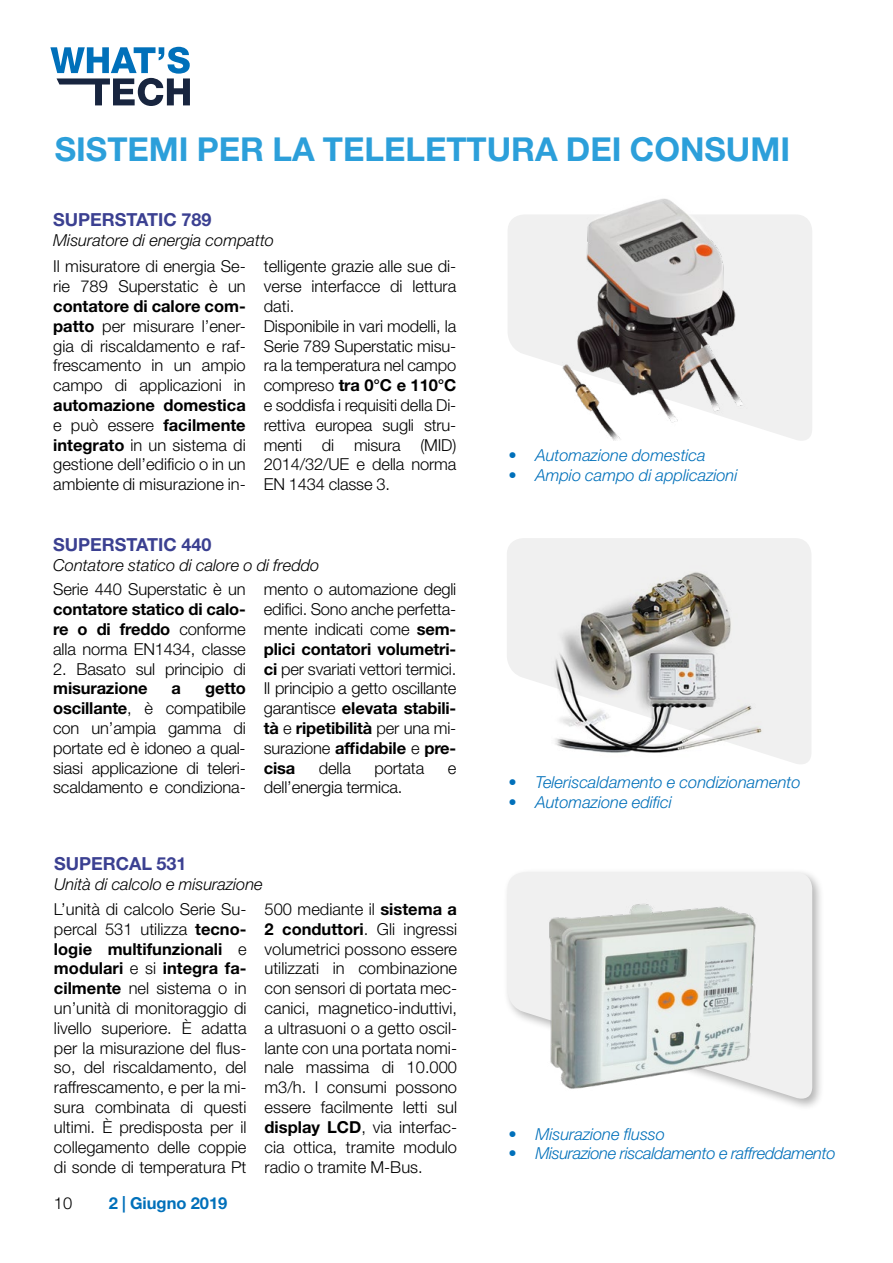
<style>
.page{position:relative;width:893px;height:1263px;background:#fff}
.page>*{position:absolute;margin:0;border:0;box-sizing:border-box;transform-origin:0 0}
.t1{font:700 33px "Helvetica Neue LT Std";color:#2c9fda}
.t2{font:700 18px "Helvetica Neue LT Std";color:#3b4091}
.t3{font:300 16.5px/19.8px "Helvetica Neue LT Std";letter-spacing:-.01em;color:#000;text-align:justify}
.t4{font:italic 300 16.5px "Helvetica Neue LT Std";color:#0070ba}
.t5{font:italic 300 16.5px "Helvetica Neue LT Std";color:#000}
.t6{font:700 16.5px/19.8px "Helvetica Neue LT Std";letter-spacing:-.01em;color:#000;text-align:justify}
.t7{font:italic 300 16.5px "Helvetica Neue LT Std";letter-spacing:-.02em;color:#0070ba}
.t8{font:700 16.5px "Helvetica Neue LT Std";color:#0070ba}
.s1{font-weight:700}
.s2{font-weight:300}
</style>
<div class="page">
<div style="left:503px;top:868px;width:322px;height:243px;background:#000;opacity:.3"></div>
<svg style="left:508px;top:872px;width:304px;height:231px;fill:#f0f0f0"></svg>
<svg style="left:507px;top:538px;width:304px;height:226px;fill:#f0f0f0"></svg>
<svg style="left:508px;top:215px;width:304px;height:226px;fill:#f0f0f0"></svg>
<img style="left:545px;top:565px;width:224px;height:199px">
<img style="left:530px;top:899px;width:256px;height:199px">
<img style="left:544px;top:198px;width:213px;height:243px">
<svg style="left:50px;top:47px;width:140px;height:59px"></svg>
<h1 class="t1" style="left:55px;top:128px;width:737px">SISTEMI PER LA TELELETTURA DEI CONSUMI</h1>
<p class="t2" style="left:53px;top:209px;width:160px">SUPERSTATIC 789</p>
<p class="t5" style="left:53px;top:231px;width:222px">Misuratore di energia compatto</p>
<p class="t3" style="left:53px;top:256px;width:194px">Il misuratore di energia Se&shy;rie 789 Superstatic è un</p>
<p class="t3" style="left:53px;top:296px;width:194px"><span class="s1">contatore di calore com&shy;patto</span> per misurare l’ener&shy;gia di riscaldamento e raf&shy;frescamento in un ampio campo di applicazioni in</p>
<p class="t3" style="left:53px;top:395px;width:194px"><span class="s1">automazione domestica </span>e può essere <span class="s1">facilmente integrato</span> in un sistema di gestione dell’edificio o in un ambiente di misurazione in-</p>
<p class="t3" style="left:264px;top:256px;width:194px;text-align:left">telligente grazie alle sue di&shy;verse interfacce di lettura dati.<br>Disponibile in vari modelli, la<br>Serie 789 Superstatic misu&shy;ra la temperatura nel campo compreso <span class="s1">tra 0°C e 110°C </span>e soddisfa i requisiti della Di&shy;rettiva europea sugli stru&shy;menti di misura (MID)<br>2014/32/UE e della norma<br>EN 1434 classe 3.</p>
<p class="t2" style="left:53px;top:533px;width:160px">SUPERSTATIC 440</p>
<p class="t5" style="left:53px;top:555px;width:268px">Contatore statico di calore o di freddo</p>
<p class="t3" style="left:53px;top:579px;width:194px">Serie 440 Superstatic è un</p>
<p class="t6" style="left:53px;top:599px;width:194px">contatore statico di calo&shy;re o di freddo <span class="s2">conforme alla norma EN1434, classe</span></p>
<p class="t3" style="left:53px;top:658px;width:194px">2. Basato sul principio di</p>
<p class="t6" style="left:53px;top:678px;width:96px">misurazione</p>
<p class="t6" style="left:172px;top:678px;width:11px">a</p>
<p class="t3" style="left:53px;top:678px;width:194px;text-indent:152px"><span class="s1">getto oscillante</span>, è compatibile con un’ampia gamma di portate ed è idoneo a qual&shy;siasi applicazione di teleri&shy;scaldamento e condiziona-</p>
<p class="t3" style="left:264px;top:579px;width:194px">mento o automazione degli edifici. Sono anche perfetta&shy;mente indicati come <span class="s1">sem&shy;plici contatori volumetri&shy;ci</span> per svariati vettori termici.<br>Il principio a getto oscillante garantisce <span class="s1">elevata stabili&shy;tà</span> e <span class="s1">ripetibilità</span> per una mi&shy;surazione <span class="s1">affidabile</span> e <span class="s1">pre&shy;cisa</span></p>
<p class="t3" style="left:319px;top:757px;width:34px">della</p>
<p class="t3" style="left:374px;top:757px;width:51px">portata</p>
<p class="t3" style="left:448px;top:757px;width:10px">e</p>
<p class="t3" style="left:264px;top:777px;width:140px">dell’energia termica.</p>
<p class="t2" style="left:54px;top:852px;width:134px">SUPERCAL 531</p>
<p class="t5" style="left:54px;top:874px;width:210px">Unità di calcolo e misurazione</p>
<p class="t3" style="left:54px;top:899px;width:194px">L’unità di calcolo Serie Su&shy;percal 531 utilizza <span class="s1">tecno&shy;logie multifunzionali</span> e <span class="s1">modulari</span> e si <span class="s1">integra fa&shy;cilmente</span> nel sistema o in un’unità di monitoraggio di livello superiore. È adatta per la misurazione del flus&shy;so, del riscaldamento, del raffrescamento, e per la mi&shy;sura combinata di questi ultimi. È predisposta per il collegamento delle coppie di sonde di temperatura Pt</p>
<p class="t3" style="left:265px;top:899px;width:194px">500 mediante il <span class="s1">sistema a 2 conduttori</span>. Gli ingressi volumetrici possono essere utilizzati in combinazione con sensori di portata mec&shy;canici, magnetico-induttivi, a ultrasuoni o a getto oscil&shy;lante con una portata nomi&shy;nale massima di 10.000 m3/h. I consumi possono essere facilmente letti sul <span class="s1">display LCD</span>, via interfac&shy;cia ottica, tramite modulo radio o tramite M-Bus.</p>
<p class="t3" style="left:54px;top:1193px;width:20px">10</p>
<p class="t8" style="left:109px;top:1193px;width:120px">2 | Giugno 2019</p>
<p class="t4" style="left:508px;top:445px;width:199px">• Automazione domestica</p>
<p class="t4" style="left:508px;top:465px;width:231px">• Ampio campo di applicazioni</p>
<p class="t4" style="left:508px;top:772px;width:294px">• Teleriscaldamento e condizionamento</p>
<p class="t4" style="left:508px;top:792px;width:165px">• Automazione edifici</p>
<p class="t4" style="left:508px;top:1124px;width:158px">• Misurazione flusso</p>
<p class="t7" style="left:508px;top:1144px;width:329px">• Misurazione riscaldamento e raffreddamento</p>
</div>
